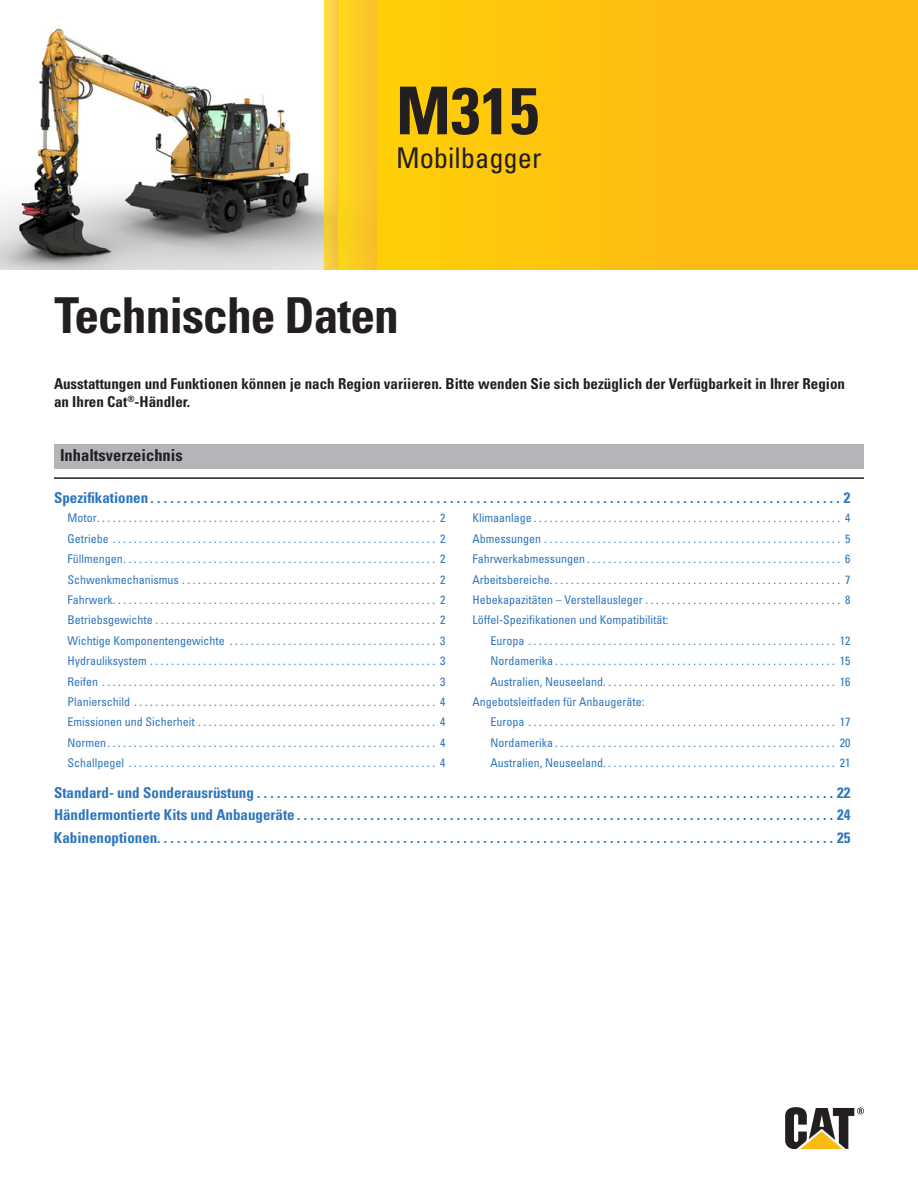
<style>
.page{position:relative;width:918px;height:1188px;background:#fff}
.page>*{position:absolute;margin:0;border:0;box-sizing:border-box;transform-origin:0 0}
.t1{font:700 condensed 66px "Univers LT Std";color:#231f20}
.t2{font:700 condensed 49.5px "Univers LT Std";letter-spacing:-.02em;color:#231f20}
.t3{font:condensed 28.5px "Univers LT Std";color:#231f20}
.t4{font:700 condensed 16.5px "Univers LT Std";color:#231f20}
.t5{font:700 condensed 15px "Univers LT Std";color:#2e76bc}
.t6{font:700 condensed 15px/18px "Univers LT Std";color:#231f20}
.t7{font:condensed 12px/20.4px "Univers LT Std";color:#2e76bc;text-align:justify}
</style>
<div class="page">
<img style="left:0;top:28px;width:324px;height:242px">
<div style="left:378px;top:0;width:540px;height:270px;background:linear-gradient(to right,#fecc09,#fbb516)"></div>
<div style="left:338px;top:0;width:40px;height:270px;background:#fdcc23"></div>
<svg style="left:324px;top:0;width:14px;height:270px;background:#fad042"></svg>
<svg style="left:785px;top:1107px;width:79px;height:42px"></svg>
<div style="left:54px;top:444px;width:810px;height:25px;background:#b4b5b8"></div>
<hr style="left:54px;top:477px;width:810px;height:2px;background:#231f20">
<h1 class="t1" style="left:396px;top:70px;width:144px">M315</h1>
<h3 class="t3" style="left:396px;top:140px;width:147px">Mobilbagger</h3>
<h2 class="t2" style="left:54px;top:285px;width:346px">Technische Daten</h2>
<p class="t6" style="left:54px;top:374px;width:793px">Ausstattungen und Funktionen können je nach Region variieren. Bitte wenden Sie sich bezüglich der Verfügbarkeit in Ihrer Region an Ihren Cat<sup>®</sup>-Händler.</p>
<h3 class="t4" style="left:60px;top:445px;width:124px">Inhaltsverzeichnis</h3>
<p class="t5" style="left:54px;top:489px;width:101px">Spezifikationen ........................................................................................................</p>
<p class="t5" style="left:844px;top:489px;width:8px">2</p>
<p class="t7" style="left:68px;top:508px;width:379px">Motor . . . . . . . . . . . . . . . . . . . . . . . . . . . . . . . . . . . . . . . . . . . . . . . . . . . . . . . . . . . . . . . . 2<br>Getriebe . . . . . . . . . . . . . . . . . . . . . . . . . . . . . . . . . . . . . . . . . . . . . . . . . . . . . . . . . . . . . 2<br>Füllmengen . . . . . . . . . . . . . . . . . . . . . . . . . . . . . . . . . . . . . . . . . . . . . . . . . . . . . . . . . . . 2<br>Schwenkmechanismus . . . . . . . . . . . . . . . . . . . . . . . . . . . . . . . . . . . . . . . . . . . . . . . . 2<br>Fahrwerk . . . . . . . . . . . . . . . . . . . . . . . . . . . . . . . . . . . . . . . . . . . . . . . . . . . . . . . . . . . . . 2<br>Betriebsgewichte..................................................... 2<br>Wichtige Komponentengewichte . . . . . . . . . . . . . . . . . . . . . . . . . . . . . . . . . . . . . . . 3<br>Hydrauliksystem . . . . . . . . . . . . . . . . . . . . . . . . . . . . . . . . . . . . . . . . . . . . . . . . . . . . . . 3<br>Reifen . . . . . . . . . . . . . . . . . . . . . . . . . . . . . . . . . . . . . . . . . . . . . . . . . . . . . . . . . . . . . . . 3<br>Planierschild . . . . . . . . . . . . . . . . . . . . . . . . . . . . . . . . . . . . . . . . . . . . . . . . . . . . . . . . . 4<br>Emissionen und Sicherheit . . . . . . . . . . . . . . . . . . . . . . . . . . . . . . . . . . . . . . . . . . . . . 4<br>Normen . . . . . . . . . . . . . . . . . . . . . . . . . . . . . . . . . . . . . . . . . . . . . . . . . . . . . . . . . . . . . . 4<br>Schallpegel . . . . . . . . . . . . . . . . . . . . . . . . . . . . . . . . . . . . . . . . . . . . . . . . . . . . . . . . . . 4</p>
<p class="t7" style="left:472px;top:508px;width:379px">Klimaanlage . . . . . . . . . . . . . . . . . . . . . . . . . . . . . . . . . . . . . . . . . . . . . . . . . . . . . . . . . . 4<br>Abmessungen . . . . . . . . . . . . . . . . . . . . . . . . . . . . . . . . . . . . . . . . . . . . . . . . . . . . . . . . 5<br>Fahrwerkabmessungen . . . . . . . . . . . . . . . . . . . . . . . . . . . . . . . . . . . . . . . . . . . . . . . . 6<br>Arbeitsbereiche . . . . . . . . . . . . . . . . . . . . . . . . . . . . . . . . . . . . . . . . . . . . . . . . . . . . . . . 7<br>Hebekapazitäten – Verstellausleger . . . . . . . . . . . . . . . . . . . . . . . . . . . . . . . . . . . . . 8<br>Löffel-Spezifikationen und Kompatibilität:</p>
<p class="t7" style="left:490px;top:630px;width:361px">Europa . . . . . . . . . . . . . . . . . . . . . . . . . . . . . . . . . . . . . . . . . . . . . . . . . . . . . . . . . . 12</p>
<p class="t7" style="left:490px;top:651px;width:361px">Nordamerika . . . . . . . . . . . . . . . . . . . . . . . . . . . . . . . . . . . . . . . . . . . . . . . . . . . . . 15</p>
<p class="t7" style="left:490px;top:671px;width:361px">Australien, Neuseeland . . . . . . . . . . . . . . . . . . . . . . . . . . . . . . . . . . . . . . . . . . . . 16</p>
<p class="t7" style="left:472px;top:691px;width:173px">Angebotsleitfaden für Anbaugeräte:</p>
<p class="t7" style="left:490px;top:712px;width:361px">Europa . . . . . . . . . . . . . . . . . . . . . . . . . . . . . . . . . . . . . . . . . . . . . . . . . . . . . . . . . . 17</p>
<p class="t7" style="left:490px;top:732px;width:361px">Nordamerika . . . . . . . . . . . . . . . . . . . . . . . . . . . . . . . . . . . . . . . . . . . . . . . . . . . . . 20</p>
<p class="t7" style="left:490px;top:753px;width:361px">Australien, Neuseeland . . . . . . . . . . . . . . . . . . . . . . . . . . . . . . . . . . . . . . . . . . . . 21</p>
<p class="t5" style="left:54px;top:783px;width:208px">Standard- und Sonderausrüstung .......................................................................................</p>
<p class="t5" style="left:837px;top:783px;width:15px">22</p>
<p class="t5" style="left:54px;top:806px;width:248px">Händlermontierte Kits und Anbaugeräte .................................................................................</p>
<p class="t5" style="left:837px;top:806px;width:15px">24</p>
<p class="t5" style="left:54px;top:829px;width:108px">Kabinenoptionen ......................................................................................................</p>
<p class="t5" style="left:837px;top:829px;width:15px">25</p>
</div>
